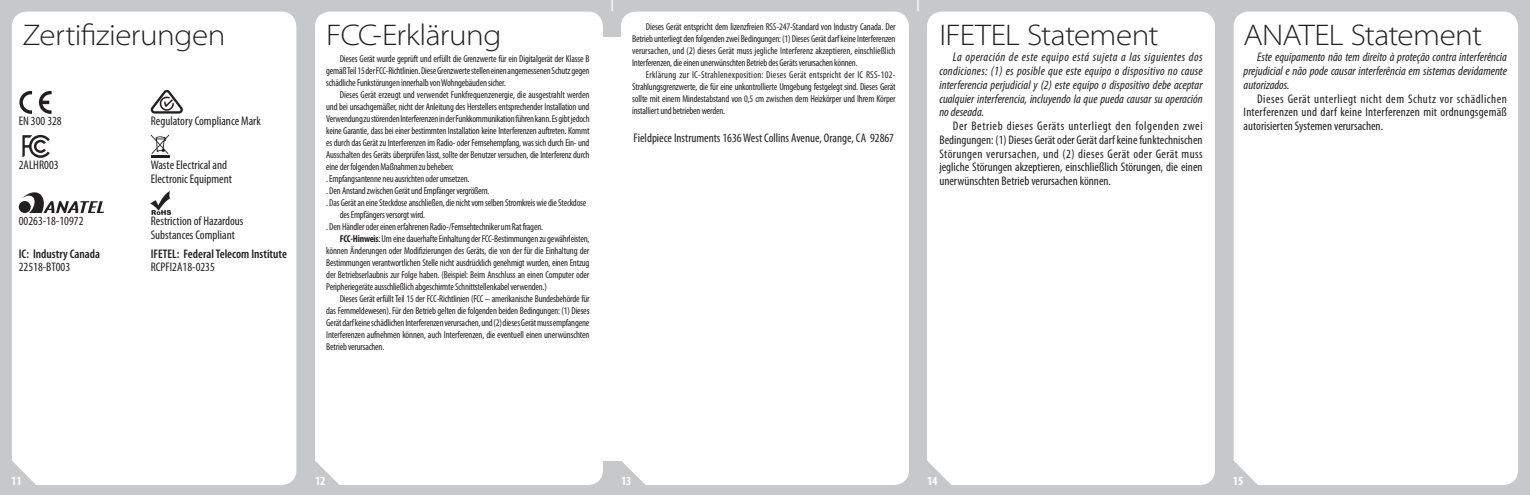
<style>
.page{position:relative;width:1530px;height:495px;background:#c7c8ca}
.page>*{position:absolute;margin:0;border:0;box-sizing:border-box;transform-origin:0 0}
.t1{font:300 semi-expanded 30px "Myriad Pro";letter-spacing:-.02em;color:#231f20}
.t2{font:condensed 12.5px/13.8px "Myriad Pro";color:#231f20;text-align:justify}
.t3{font:italic condensed 12.5px/13.8px "Myriad Pro";color:#231f20;text-align:justify}
.t4{font:600 condensed 12.5px "Myriad Pro";color:#231f20}
.t5{font:700 condensed 12.5px "Myriad Pro";color:#fff}
.t6{font:condensed 10px/12px "Myriad Pro";letter-spacing:-.02em;color:#231f20;text-align:justify}
.s1{font-weight:700}
</style>
<div class="page">
<svg style="left:917px;top:0;width:2px;height:11px"></svg>
<div style="left:12px;top:12px;width:284px;height:473px;background:#fff"></div>
<div style="left:315px;top:12px;width:288px;height:473px;background:#fff"></div>
<div style="left:621px;top:12px;width:288px;height:473px;background:#fff"></div>
<div style="left:927px;top:12px;width:288px;height:473px;background:#fff"></div>
<div style="left:1234px;top:12px;width:284px;height:473px;background:#fff"></div>
<div style="left:601px;top:38px;width:21px;height:423px;background:#fff"></div>
<svg style="left:19px;top:91px;width:13px;height:23px"></svg>
<svg style="left:39px;top:91px;width:13px;height:23px"></svg>
<svg style="left:19px;top:201px;width:12px;height:12px"></svg>
<svg style="left:22px;top:192px;width:82px;height:21px;background:#adabac"></svg>
<svg style="left:22px;top:135px;width:28px;height:23px"></svg>
<svg style="left:151px;top:90px;width:32px;height:24px"></svg>
<svg style="left:151px;top:135px;width:18px;height:19px"></svg>
<hr style="left:151px;top:155px;width:18px;height:3px;background:#211d1e">
<img style="left:151px;top:191px;width:20px;height:23px">
<h1 class="t1" style="left:22px;top:19px;width:204px">Zertifizierungen</h1>
<h1 class="t1" style="left:326px;top:19px;width:177px">FCC-Erklärung</h1>
<p class="t6" style="left:326px;top:53px;width:265px;text-indent:14px">Dieses Gerät wurde geprüft und erfüllt die Grenzwerte für ein Digitalgerät der Klasse B gemäß Teil 15 der FCC-Richtlinien. Diese Grenzwerte stellen einen angemessenen Schutz gegen schädliche Funkstörungen innerhalb von Wohngebäuden sicher.</p>
<p class="t6" style="left:340px;top:89px;width:251px">Dieses Gerät erzeugt und verwendet Funkfrequenzenergie, die ausgestrahlt werden</p>
<p class="t6" style="left:326px;top:101px;width:265px">und bei unsachgemäßer, nicht der Anleitung des Herstellers entsprechender Installation und</p>
<p class="t6" style="left:326px;top:113px;width:265px">Verwendung zu störenden Interferenzen in der Funkkommunikation führen kann. Es gibt jedoch</p>
<p class="t6" style="left:326px;top:125px;width:265px">keine Garantie, dass bei einer bestimmten Installation keine Interferenzen auftreten. Kommt</p>
<p class="t6" style="left:326px;top:137px;width:265px">es durch das Gerät zu Interferenzen im Radio- oder Fernsehempfang, was sich durch Ein- und</p>
<p class="t6" style="left:326px;top:149px;width:265px">Ausschalten des Geräts überprüfen lässt, sollte der Benutzer versuchen, die Interferenz durch</p>
<p class="t6" style="left:326px;top:161px;width:129px">eine der folgenden Maßnahmen zu beheben:</p>
<p class="t6" style="left:326px;top:173px;width:145px">. Empfangsantenne neu ausrichten oder umsetzen.</p>
<p class="t6" style="left:326px;top:185px;width:165px">. Den Anstand zwischen Gerät und Empfänger vergrößern.</p>
<p class="t6" style="left:326px;top:197px;width:262px">. Das Gerät an eine Steckdose anschließen, die nicht vom selben Stromkreis wie die Steckdose</p>
<p class="t6" style="left:340px;top:209px;width:87px">des Empfängers versorgt wird.</p>
<p class="t6" style="left:326px;top:221px;width:218px">. Den Händler oder einen erfahrenen Radio-/Fernsehtechniker um Rat fragen.</p>
<p class="t6" style="left:340px;top:233px;width:251px"><span class="s1">FCC-Hinweis</span>: Um eine dauerhafte Einhaltung der FCC-Bestimmungen zu gewährleisten,</p>
<p class="t6" style="left:326px;top:245px;width:265px">können Änderungen oder Modifizierungen des Geräts, die von der für die Einhaltung der</p>
<p class="t6" style="left:326px;top:257px;width:265px">Bestimmungen verantwortlichen Stelle nicht ausdrücklich genehmigt wurden, einen Entzug</p>
<p class="t6" style="left:326px;top:269px;width:265px">der Betriebserlaubnis zur Folge haben. (Beispiel: Beim Anschluss an einen Computer oder</p>
<p class="t6" style="left:326px;top:281px;width:222px">Peripheriegeräte ausschließlich abgeschirmte Schnittstellenkabel verwenden.)</p>
<p class="t6" style="left:340px;top:293px;width:251px">Dieses Gerät erfüllt Teil 15 der FCC-Richtlinien (FCC – amerikanische Bundesbehörde für</p>
<p class="t6" style="left:326px;top:305px;width:265px">das Fernmeldewesen). Für den Betrieb gelten die folgenden beiden Bedingungen: (1) Dieses</p>
<p class="t6" style="left:326px;top:317px;width:265px">Gerät darf keine schädlichen Interferenzen verursachen, und (2) dieses Gerät muss empfangene</p>
<p class="t6" style="left:326px;top:329px;width:265px">Interferenzen aufnehmen können, auch Interferenzen, die eventuell einen unerwünschten</p>
<p class="t6" style="left:326px;top:341px;width:60px">Betrieb verursachen.</p>
<p class="t2" style="left:151px;top:114px;width:112px">Regulatory Compliance Mark</p>
<p class="t2" style="left:151px;top:158px;width:83px">Waste Electrical and<br>Electronic Equipment</p>
<p class="t2" style="left:151px;top:214px;width:94px">Restriction of Hazardous<br>Substances Compliant</p>
<p class="t2" style="left:19px;top:114px;width:45px">EN 300 328</p>
<p class="t2" style="left:19px;top:158px;width:41px">2ALHR003</p>
<p class="t2" style="left:19px;top:214px;width:66px">00263-18-10972</p>
<p class="t4" style="left:19px;top:247px;width:83px">IC: Industry Canada</p>
<p class="t2" style="left:19px;top:260px;width:53px">22518-BT003</p>
<p class="t4" style="left:151px;top:247px;width:138px">IFETEL: Federal Telecom Institute</p>
<p class="t2" style="left:151px;top:260px;width:66px">RCPFI2A18-0235</p>
<p class="t6" style="left:632px;top:21px;width:265px;text-indent:14px">Dieses Gerät entspricht dem lizenzfreien RSS-247-Standard von Industry Canada. Der Betrieb unterliegt den folgenden zwei Bedingungen: (1) Dieses Gerät darf keine Interferenzen verursachen, und (2) dieses Gerät muss jegliche Interferenz akzeptieren, einschließlich Interferenzen, die einen unerwünschten Betrieb des Geräts verursachen können.</p>
<p class="t6" style="left:632px;top:69px;width:265px;text-indent:14px">Erklärung zur IC-Strahlenexposition: Dieses Gerät entspricht der IC RSS-102- Strahlungsgrenzwerte, die für eine unkontrollierte Umgebung festgelegt sind. Dieses Gerät sollte mit einem Mindestabstand von 0,5 cm zwischen dem Heizkörper und Ihrem Körper installiert und betrieben werden.</p>
<p class="t2" style="left:634px;top:131px;width:262px">Fieldpiece Instruments 1636 West Collins Avenue, Orange, CA 92867</p>
<h1 class="t1" style="left:939px;top:19px;width:221px">IFETEL Statement</h1>
<p class="t3" style="left:939px;top:51px;width:265px;text-indent:13px">La operación de este equipo está sujeta a las siguientes dos condiciones: (1) es posible que este equipo o dispositivo no cause interferencia perjudicial y (2) este equipo o dispositivo debe aceptar cualquier interferencia, incluyendo la que pueda causar su operación no deseada.</p>
<p class="t2" style="left:939px;top:119px;width:265px;text-indent:13px">Der Betrieb dieses Geräts unterliegt den folgenden zwei Bedingungen: (1) Dieses Gerät oder Gerät darf keine funktechnischen Störungen verursachen, und (2) dieses Gerät oder Gerät muss jegliche Störungen akzeptieren, einschließlich Störungen, die einen unerwünschten Betrieb verursachen können.</p>
<h1 class="t1" style="left:1244px;top:19px;width:240px">ANATEL Statement</h1>
<p class="t3" style="left:1244px;top:51px;width:265px;text-indent:13px">Este equipamento não tem direito à proteção contra interferência prejudicial e não pode causar interferência em sistemas devidamente autorizados.</p>
<p class="t2" style="left:1244px;top:92px;width:265px;text-indent:13px">Dieses Gerät unterliegt nicht dem Schutz vor schädlichen Interferenzen und darf keine Interferenzen mit ordnungsgemäß autorisierten Systemen verursachen.</p>
<p class="t5" style="left:11px;top:474px;width:12px">11</p>
<p class="t5" style="left:315px;top:474px;width:12px">12</p>
<p class="t5" style="left:621px;top:474px;width:12px">13</p>
<p class="t5" style="left:927px;top:474px;width:12px">14</p>
<p class="t5" style="left:1233px;top:474px;width:12px">15</p>
</div>
